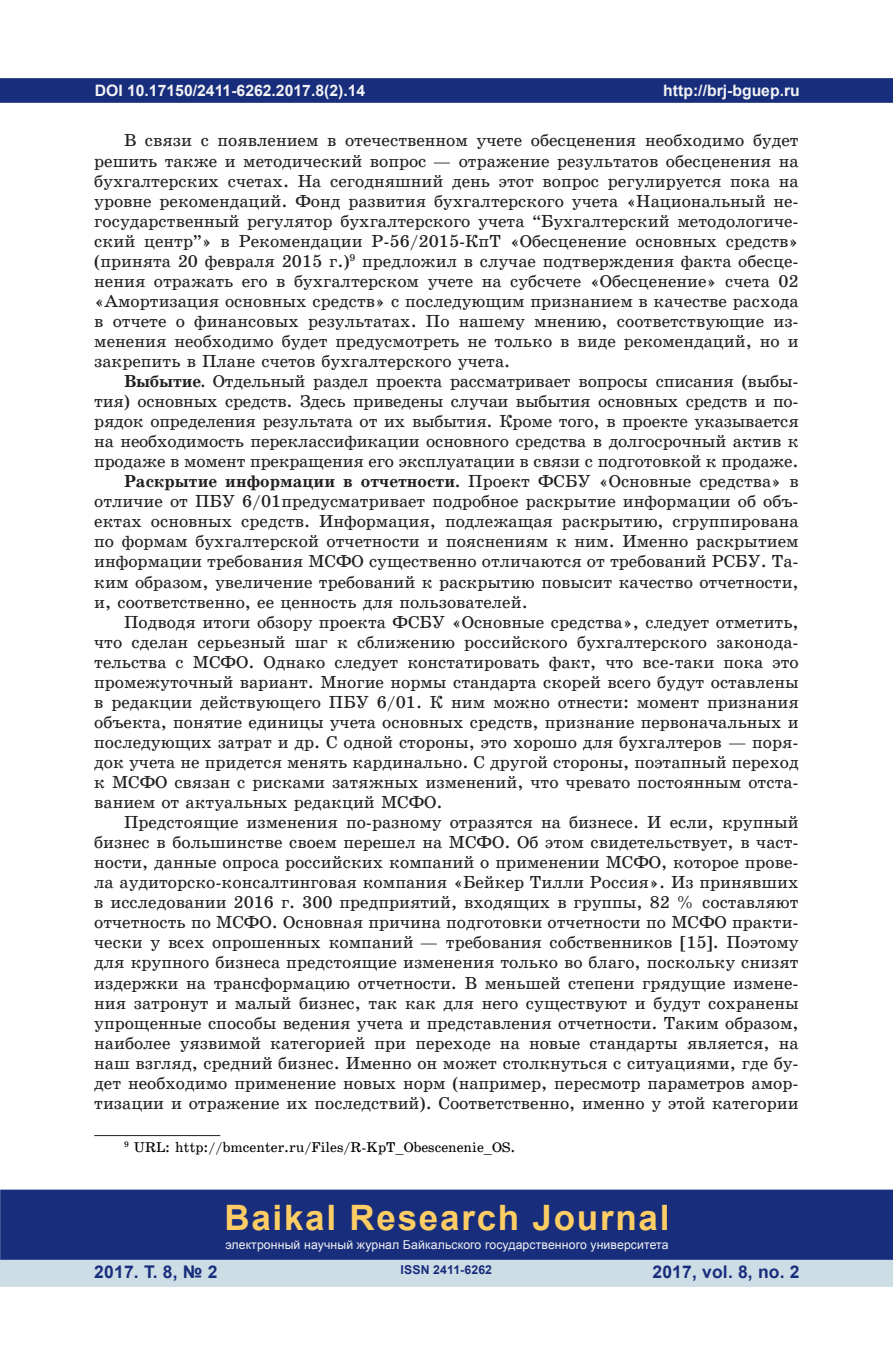
<style>
.page{position:relative;width:893px;height:1360px;background:#fff}
.page>*{position:absolute;margin:0;border:0;box-sizing:border-box;transform-origin:0 0}
.t1{font:700 35px "Arial";letter-spacing:.05em;color:#fecd64}
.t2{font:17.5px/20.1px "School Book C";color:#231f20;text-align:justify}
.t3{font:17.5px "School Book C Bold";color:#231f20}
.t4{font:700 17.5px "Arial";letter-spacing:.01em;color:#182d7c}
.t5{font:700 15.75px "Arial";color:#f2f3f4}
.t6{font:14.17px "School Book C";color:#000}
.t7{font:12.25px "Arial";letter-spacing:.01em;color:#f2f3f4}
.t8{font:700 12.25px "Arial";letter-spacing:.01em;color:#182d7c}
.s1{font-family:"School Book C Bold"}
.s2{font-family:"School Book C Italic"}
.s3{font-family:"School Book C"}
</style>
<div class="page">
<div style="left:0;top:78px;width:893px;height:25px;background:#182d7c;border:2px solid #182d7c"></div>
<div style="left:0;top:1258px;width:893px;height:28px;background:#cddde6"></div>
<div style="left:0;top:1189px;width:893px;height:70px;background:#182d7c;border:2px solid #182d7c"></div>
<hr style="left:94px;top:1135px;width:126px;height:1px;background:#231f20">
<p class="t5" style="left:95px;top:79px;width:272px">DOI 10.17150/2411-6262.2017.8(2).14</p>
<p class="t2" style="left:94px;top:131px;width:706px;text-indent:30px">В связи с появлением в отечественном учете обесценения необходимо будет решить также и методический вопрос — отражение результатов обесценения на бухгалтерских счетах. На сегодняшний день этот вопрос регулируется пока на уровне рекомендаций. Фонд развития бухгалтерского учета «Национальный не&shy;государственный регулятор бухгалтерского учета “Бухгалтерский методологиче&shy;ский центр”» в Рекомендации Р-56/2015-КпТ «Обесценение основных средств» (принята 20 февраля 2015 г.)<sup>9</sup> предложил в случае подтверждения факта обесце&shy;нения отражать его в бухгалтерском учете на субсчете «Обесценение» счета 02 «Амортизация основных средств» с последующим признанием в качестве расхода в отчете о финансовых результатах. По нашему мнению, соответствующие из&shy;менения необходимо будет предусмотреть не только в виде рекомендаций, но и закрепить в Плане счетов бухгалтерского учета.</p>
<p class="t2" style="left:94px;top:371px;width:706px;text-indent:30px"><span class="s1">Выбытие</span><span class="s2">.</span> Отдельный раздел проекта рассматривает вопросы списания (выбы&shy;тия) основных средств. Здесь приведены случаи выбытия основных средств и по&shy;рядок определения результата от их выбытия. Кроме того, в проекте указывается на необходимость переклассификации основного средства в долгосрочный актив к продаже в момент прекращения его эксплуатации в связи с подготовкой к продаже.</p>
<p class="t3" style="left:124px;top:472px;width:676px">Раскрытие информации в отчетности. <span class="s3">Проект ФСБУ «Основные средства» в</span></p>
<p class="t2" style="left:94px;top:491px;width:706px">отличие от ПБУ 6/01предусматривает подробное раскрытие информации об объ&shy;ектах основных средств. Информация, подлежащая раскрытию, сгруппирована по формам бухгалтерской отчетности и пояснениям к ним. Именно раскрытием информации требования МСФО существенно отличаются от требований РСБУ. Та&shy;ким образом, увеличение требований к раскрытию повысит качество отчетности, и, соответственно, ее ценность для пользователей.</p>
<p class="t2" style="left:94px;top:612px;width:706px;text-indent:30px">Подводя итоги обзору проекта ФСБУ «Основные средства», следует отметить, что сделан серьезный шаг к сближению российского бухгалтерского законода&shy;тельства с МСФО. Однако следует констатировать факт, что все-таки пока это промежуточный вариант. Многие нормы стандарта скорей всего будут оставлены в редакции действующего ПБУ 6/01. К ним можно отнести: момент признания объекта, понятие единицы учета основных средств, признание первоначальных и последующих затрат и др. С одной стороны, это хорошо для бухгалтеров — поря&shy;док учета не придется менять кардинально. С другой стороны, поэтапный переход к МСФО связан с рисками затяжных изменений, что чревато постоянным отста&shy;ванием от актуальных редакций МСФО.</p>
<p class="t2" style="left:94px;top:812px;width:706px;text-indent:30px">Предстоящие изменения по-разному отразятся на бизнесе. И если, крупный бизнес в большинстве своем перешел на МСФО. Об этом свидетельствует, в част&shy;ности, данные опроса российских компаний о применении МСФО, которое прове&shy;ла аудиторско-консалтинговая компания «Бейкер Тилли Россия». Из принявших в исследовании 2016 г. 300 предприятий, входящих в группы, 82 % составляют отчетность по МСФО. Основная причина подготовки отчетности по МСФО практи&shy;чески у всех опрошенных компаний — требования собственников [15]. Поэтому для крупного бизнеса предстоящие изменения только во благо, поскольку снизят издержки на трансформацию отчетности. В меньшей степени грядущие измене&shy;ния затронут и малый бизнес, так как для него существуют и будут сохранены упрощенные способы ведения учета и представления отчетности. Таким образом, наиболее уязвимой категорией при переходе на новые стандарты является, на наш взгляд, средний бизнес. Именно он может столкнуться с ситуациями, где бу&shy;дет необходимо применение новых норм (например, пересмотр параметров амор&shy;тизации и отражение их последствий). Соответственно, именно у этой категории</p>
<p class="t6" style="left:124px;top:1138px;width:393px"><sup>9</sup> URL: http://bmcenter.ru/Files/R-KpT_Obescenenie_OS.</p>
<p class="t5" style="left:663px;top:79px;width:138px">http://brj-bguep.ru</p>
<h1 class="t1" style="left:224px;top:1193px;width:447px">Baikal Research Journal</h1>
<p class="t7" style="left:225px;top:1236px;width:445px">электронный научный журнал Байкальского государственного университета</p>
<p class="t4" style="left:94px;top:1259px;width:125px">2017. Т. 8, № 2</p>
<p class="t4" style="left:652px;top:1259px;width:149px">2017, vol. 8, no. 2</p>
<p class="t8" style="left:401px;top:1261px;width:93px">ISSN 2411-6262</p>
</div>
